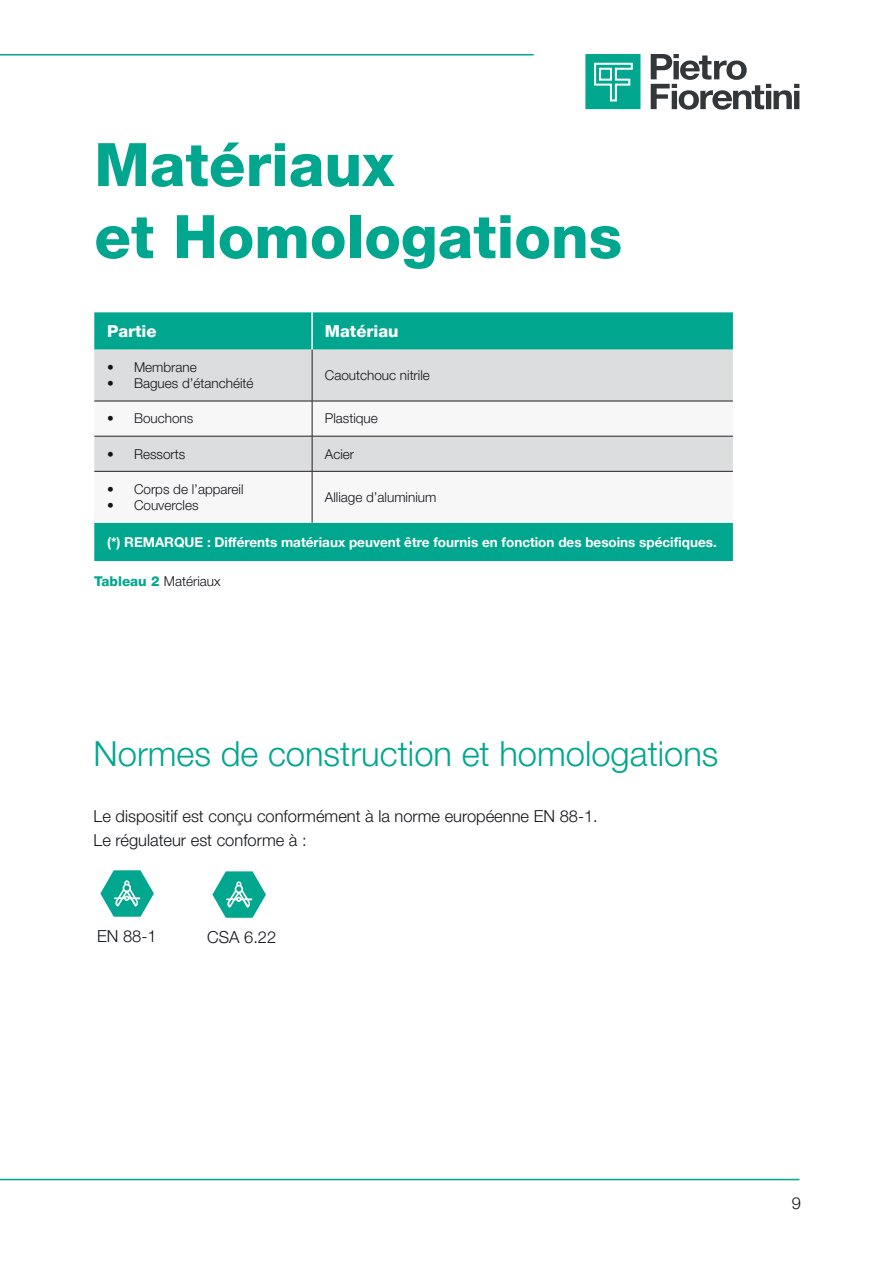
<style>
.page{position:relative;width:893px;height:1263px;background:#fff}
.page>*{position:absolute;margin:0;border:0;box-sizing:border-box;transform-origin:0 0}
.Titolo_Capitolo{font:800 60px/72px "Helvetica Neue LT Pro";color:#00a78e}
.Titoletto{font:300 34.5px "Helvetica Neue LT Pro";color:#00a78e}
.Testo{font:300 16.5px "Helvetica Neue LT Pro";color:#121418}
.titoli_tabella_bianco{font:800 16.5px "Helvetica Neue LT Pro";color:#fff}
.bullet_non_puntato{font:300 16.5px "Helvetica Neue LT Pro";color:#121418}
.testo_tabella{font:300 13.5px "Helvetica Neue LT Pro";color:#121418}
.testo_tabella-2{font:700 13.5px "Helvetica Neue LT Pro";color:#fff}
.s1{font-weight:800;color:#00a78e}
</style>
<div class="page">
<hr style="left:0;top:54px;width:534px;height:2px;background:#00a78e">
<hr style="left:0;top:1179px;width:799px;height:1px;background:#00a78e">
<svg style="left:651px;top:54px;width:148px;height:56px"></svg>
<svg style="left:585px;top:54px;width:55px;height:55px;background:#27b49f"></svg>
<div style="left:94px;top:312px;width:639px;height:249px;background:#00a78e"></div>
<div style="left:94px;top:350px;width:639px;height:51px;background:#dcdddf"></div>
<svg style="left:94px;top:402px;width:639px;height:121px"></svg>
<hr style="left:311px;top:312px;width:2px;height:38px;background:#fff">
<hr style="left:312px;top:350px;width:1px;height:51px;background:#231f20">
<hr style="left:94px;top:401px;width:218px;height:1px;background:#231f20">
<hr style="left:312px;top:401px;width:421px;height:1px;background:#231f20">
<hr style="left:312px;top:401px;width:1px;height:35px;background:#231f20">
<hr style="left:94px;top:436px;width:218px;height:1px;background:#231f20">
<hr style="left:312px;top:436px;width:421px;height:1px;background:#231f20">
<hr style="left:312px;top:436px;width:1px;height:35px;background:#231f20">
<hr style="left:94px;top:471px;width:218px;height:1px;background:#231f20">
<hr style="left:312px;top:471px;width:421px;height:1px;background:#231f20">
<hr style="left:312px;top:471px;width:1px;height:52px;background:#231f20">
<svg style="left:100px;top:870px;width:54px;height:47px"></svg>
<svg style="left:212px;top:871px;width:54px;height:47px"></svg>
<p class="Titolo_Capitolo" style="left:94px;top:129px;width:529px">Matériaux<br>et Homologations</p>
<p class="titoli_tabella_bianco" style="left:107px;top:321px;width:51px">Partie</p>
<p class="titoli_tabella_bianco" style="left:325px;top:321px;width:75px">Matériau</p>
<p class="testo_tabella" style="left:107px;top:359px;width:91px">• Membrane</p>
<p class="testo_tabella" style="left:107px;top:375px;width:148px">• Bagues d’étanchéité</p>
<p class="testo_tabella" style="left:325px;top:367px;width:107px">Caoutchouc nitrile</p>
<p class="testo_tabella" style="left:107px;top:410px;width:88px">• Bouchons</p>
<p class="testo_tabella" style="left:325px;top:410px;width:55px">Plastique</p>
<p class="testo_tabella" style="left:107px;top:445px;width:80px">• Ressorts</p>
<p class="testo_tabella" style="left:325px;top:445px;width:31px">Acier</p>
<p class="testo_tabella" style="left:107px;top:481px;width:138px">• Corps de l’appareil</p>
<p class="testo_tabella" style="left:107px;top:497px;width:93px">• Couvercles</p>
<p class="testo_tabella" style="left:325px;top:489px;width:113px">Alliage d’aluminium</p>
<p class="testo_tabella-2" style="left:107px;top:533px;width:611px">(*) REMARQUE : Différents matériaux peuvent être fournis en fonction des besoins spécifiques.</p>
<p class="testo_tabella" style="left:94px;top:573px;width:128px"><span class="s1">Tableau 2</span> Matériaux</p>
<p class="Titoletto" style="left:94px;top:733px;width:626px">Normes de construction et homologations</p>
<p class="Testo" style="left:94px;top:806px;width:506px">Le dispositif est conçu conformément à la norme européenne EN 88-1.</p>
<p class="Testo" style="left:94px;top:830px;width:215px">Le régulateur est conforme à :</p>
<p class="bullet_non_puntato" style="left:97px;top:926px;width:61px">EN 88-1</p>
<p class="bullet_non_puntato" style="left:207px;top:927px;width:71px">CSA 6.22</p>
<p class="Testo" style="left:792px;top:1193px;width:11px">9</p>
</div>
